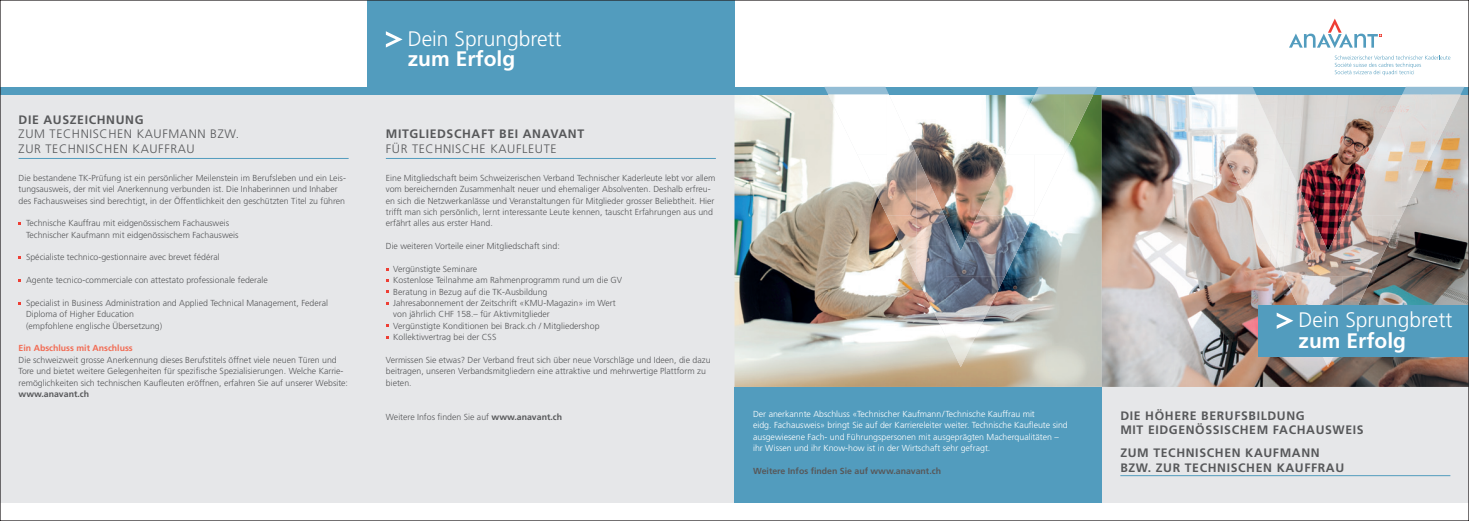
<style>
.page{position:relative;width:1469px;height:521px;background:#fff}
.page>*{position:absolute;margin:0;border:0;box-sizing:border-box;transform-origin:0 0}
.t1{font:300 21px "Frutiger";color:#fff}
.t2{font:700 21px "Frutiger";color:#fff}
.t3{font:700 12.25px/14.7px "Frutiger";letter-spacing:.05em;color:#57585a}
.t4{font:300 12.25px/14.7px "Frutiger";letter-spacing:.05em;color:#57585a}
.t5{font:300 8.75px/11.4px "Frutiger";color:#57585a}
.t6{font:300 8.75px/11.4px "Frutiger";color:#fff}
.t7{font:700 8.75px "Frutiger";color:#57585a}
.t8{font:700 8.75px "Frutiger";color:#f26b53}
.s1{font-weight:700}
</style>
<div class="page">
<div style="left:0;top:87px;width:1468px;height:415px;background:#e6e7e9"></div>
<div style="left:734px;top:387px;width:367px;height:115px;background:#529cbe"></div>
<img style="left:734px;top:94px;width:732px;height:293px">
<div style="left:0;top:87px;width:1468px;height:7px;background:#529cbe"></div>
<hr style="left:1120px;top:475px;width:330px;height:1px;background:#529cbe">
<img style="left:828px;top:94px;width:58px;height:61px">
<img style="left:886px;top:94px;width:30px;height:182px">
<img style="left:1006px;top:94px;width:87px;height:61px">
<img style="left:916px;top:154px;width:30px;height:183px">
<img style="left:857px;top:155px;width:30px;height:61px">
<img style="left:977px;top:155px;width:87px;height:61px">
<img style="left:945px;top:215px;width:89px;height:61px">
<img style="left:945px;top:276px;width:60px;height:61px">
<img style="left:946px;top:337px;width:29px;height:30px">
<svg style="left:824px;top:86px;width:273px;height:8px"></svg>
<hr style="left:19px;top:158px;width:329px;height:1px;background:#529cbe">
<hr style="left:386px;top:158px;width:330px;height:1px;background:#529cbe">
<img style="left:1195px;top:94px;width:59px;height:61px">
<img style="left:1254px;top:94px;width:29px;height:152px">
<img style="left:1373px;top:94px;width:87px;height:61px">
<img style="left:1283px;top:154px;width:30px;height:122px">
<img style="left:1224px;top:155px;width:30px;height:60px">
<img style="left:1344px;top:155px;width:87px;height:60px">
<img style="left:1313px;top:215px;width:88px;height:61px">
<img style="left:1268px;top:246px;width:15px;height:30px">
<img style="left:1283px;top:276px;width:89px;height:29px">
<img style="left:1313px;top:356px;width:29px;height:11px">
<svg style="left:1289px;top:19px;width:92px;height:29px"></svg>
<svg style="left:1192px;top:55px;width:272px;height:39px"></svg>
<div style="left:367px;top:0;width:367px;height:87px;background:#529cbe"></div>
<svg style="left:386px;top:31px;width:16px;height:17px"></svg>
<div style="left:1258px;top:305px;width:210px;height:51px;background:#529cbe"></div>
<svg style="left:1276px;top:313px;width:17px;height:16px"></svg>
<h2 class="t3" style="left:19px;top:112px;width:126px">DIE AUSZEICHNUNG</h2>
<h2 class="t4" style="left:19px;top:127px;width:222px">ZUM TECHNISCHEN KAUFMANN BZW.<br>ZUR TECHNISCHEN KAUFFRAU</h2>
<p class="t5" style="left:19px;top:172px;width:329px">Die bestandene TK-Prüfung ist ein persönlicher Meilenstein im Berufsleben und ein Leis&shy;tungsausweis, der mit viel Anerkennung verbunden ist. Die Inhaberinnen und Inhaber des Fachausweises sind berechtigt, in der Öffentlichkeit den geschützten Titel zu führen</p>
<p class="t5" style="left:26px;top:218px;width:214px">Technische Kauffrau mit eidgenössischem Fachausweis<br>Technischer Kaufmann mit eidgenössischem Fachausweis</p>
<p class="t5" style="left:26px;top:252px;width:195px">Spécialiste technico-gestionnaire avec brevet fédéral</p>
<p class="t5" style="left:26px;top:274px;width:243px">Agente tecnico-commerciale con attestato professionale federale</p>
<p class="t5" style="left:26px;top:297px;width:303px">Specialist in Business Administration and Applied Technical Management, Federal<br>Diploma of Higher Education<br>(empfohlene englische Übersetzung)</p>
<p class="t8" style="left:19px;top:343px;width:116px">Ein Abschluss mit Anschluss</p>
<p class="t5" style="left:19px;top:354px;width:331px">Die schweizweit grosse Anerkennung dieses Berufstitels öffnet viele neuen Türen und<br>Tore und bietet weitere Gelegenheiten für spezifische Spezialisierungen. Welche Karrie&shy;remöglichkeiten sich technischen Kaufleuten eröffnen, erfahren Sie auf unserer Website:</p>
<p class="t7" style="left:19px;top:389px;width:72px">www.anavant.ch</p>
<h1 class="t1" style="left:408px;top:27px;width:155px">Dein Sprungbrett</h1>
<h1 class="t2" style="left:408px;top:47px;width:109px">zum Erfolg</h1>
<h2 class="t3" style="left:386px;top:127px;width:200px">MITGLIEDSCHAFT BEI ANAVANT</h2>
<h2 class="t4" style="left:386px;top:141px;width:172px">FÜR TECHNISCHE KAUFLEUTE</h2>
<p class="t5" style="left:386px;top:172px;width:331px">Eine Mitgliedschaft beim Schweizerischen Verband Technischer Kaderleute lebt vor allem vom bereichernden Zusammenhalt neuer und ehemaliger Absolventen. Deshalb erfreu&shy;en sich die Netzwerkanlässe und Veranstaltungen für Mitglieder grosser Beliebtheit. Hier trifft man sich persönlich, lernt interessante Leute kennen, tauscht Erfahrungen aus und erfährt alles aus erster Hand.</p>
<p class="t5" style="left:386px;top:240px;width:175px">Die weiteren Vorteile einer Mitgliedschaft sind:</p>
<p class="t5" style="left:393px;top:263px;width:230px">Vergünstigte Seminare<br>Kostenlose Teilnahme am Rahmenprogramm rund um die GV Beratung in Bezug auf die TK-Ausbildung<br>Jahresabonnement der Zeitschrift «KMU-Magazin» im Wert von jährlich CHF 158.– für Aktivmitglieder<br>Vergünstigte Konditionen bei Brack.ch / Mitgliedershop Kollektivvertrag bei der CSS</p>
<p class="t5" style="left:386px;top:354px;width:326px">Vermissen Sie etwas? Der Verband freut sich über neue Vorschläge und Ideen, die dazu beitragen, unseren Verbandsmitgliedern eine attraktive und mehrwertige Plattform zu bieten.</p>
<p class="t5" style="left:386px;top:411px;width:178px">Weitere Infos finden Sie auf <span class="s1">www.anavant.ch</span></p>
<p class="t6" style="left:753px;top:408px;width:316px">Der anerkannte Abschluss «Technischer Kaufmann/Technische Kauffrau mit<br>eidg. Fachausweis» bringt Sie auf der Karriereleiter weiter. Technische Kaufleute sind ausgewiesene Fach- und Führungspersonen mit ausgeprägten Macherqualitäten – ihr Wissen und ihr Know-how ist in der Wirtschaft sehr gefragt.</p>
<p class="t7" style="left:753px;top:465px;width:189px">Weitere Infos finden Sie auf www.anavant.ch</p>
<h1 class="t1" style="left:1298px;top:308px;width:155px">Dein Sprungbrett</h1>
<h1 class="t2" style="left:1298px;top:328px;width:109px">zum Erfolg</h1>
<h2 class="t3" style="left:1120px;top:408px;width:245px">DIE HÖHERE BERUFSBILDUNG<br>MIT EIDGENÖSSISCHEM FACHAUSWEIS</h2>
<h2 class="t3" style="left:1120px;top:445px;width:225px">ZUM TECHNISCHEN KAUFMANN<br>BZW. ZUR TECHNISCHEN KAUFFRAU</h2>
</div>
